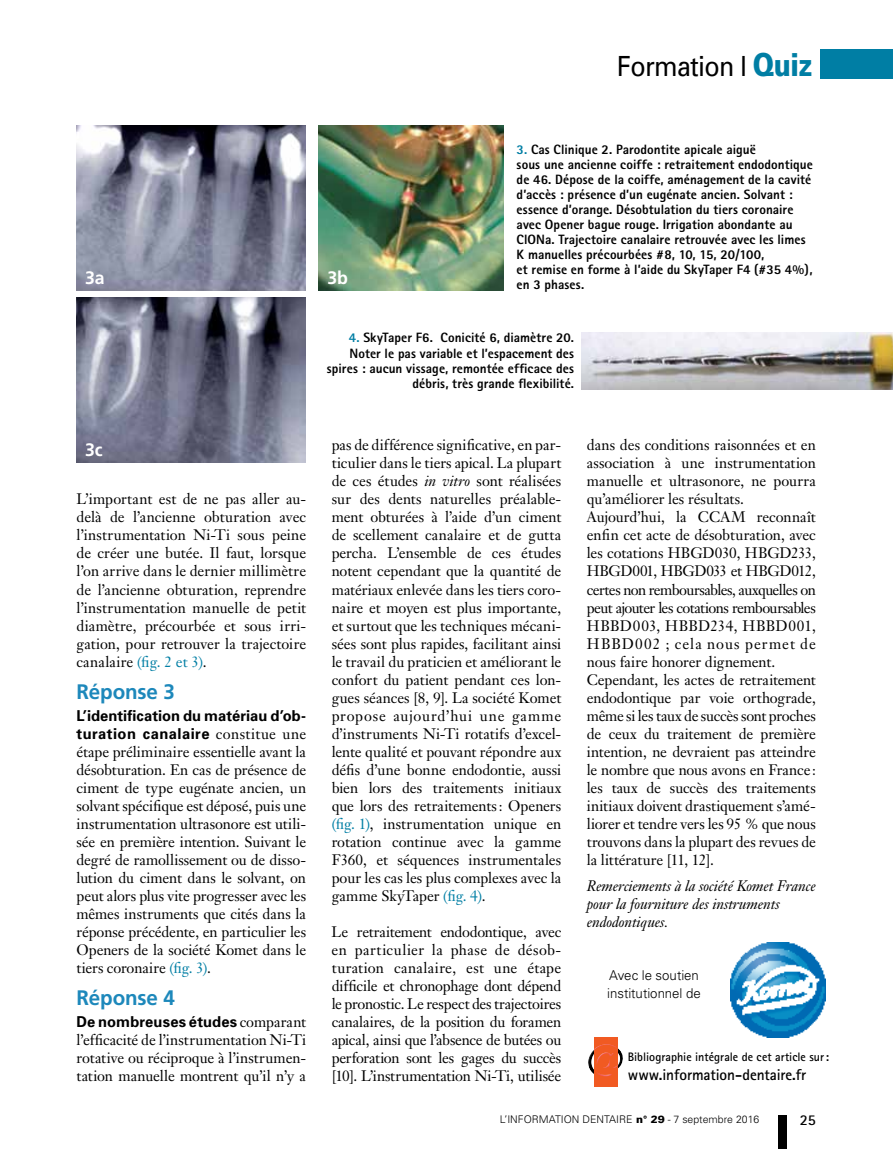
<style>
.page{position:relative;width:893px;height:1149px;background:#fff}
.page>*{position:absolute;margin:0;border:0;box-sizing:border-box;transform-origin:0 0}
.t1{font:27.75px "Univers";letter-spacing:-.025em;color:#000;scale:.9 1}
.t2{font:700 21px "Frutiger";letter-spacing:-.005em;color:#1d88bb}
.t3{font:700 18px "Frutiger";color:#fff}
.t4{font:700 15.6px "Rotis Sans Serif";letter-spacing:-.01em;color:#000}
.t5{font:15px/18px "Janson Text";letter-spacing:-.005em;color:#000;text-align:justify}
.t6{font:700 15px/18px "Univers";letter-spacing:.01em;color:#000}
.t7{font:italic 15px/18px "Janson Text";letter-spacing:-.005em;color:#000}
.t8{font:700 15px "Rotis Sans Serif";color:#000}
.t9{font:800 13.5px/15px "Rotis Sans Serif";letter-spacing:.005em;color:#000}
.t10{font:300 13.5px/18px "Univers";color:#000}
.t11{font:700 12.3px "Rotis Sans Serif";color:#000}
.t12{font:300 10.5px "Univers";color:#000}
.s1{font-weight:900;font-size:31.65px;color:#007ea4}
.s2{color:#007ea4}
.s3{font-family:"Janson Text";font-weight:400}
.s4{font-style:italic}
.s5{font-weight:900}
</style>
<div class="page">
<div style="left:821px;top:49px;width:72px;height:29px;background:#007ea4"></div>
<div style="left:778px;top:1114px;width:8px;height:34px;background:#000"></div>
<img style="left:582px;top:332px;width:311px;height:58px">
<img style="left:77px;top:297px;width:228px;height:165px">
<img style="left:319px;top:125px;width:185px;height:165px">
<img style="left:77px;top:125px;width:228px;height:165px">
<img style="left:730px;top:942px;width:95px;height:95px">
<div style="left:586px;top:1045px;width:41px;height:37px;background:#000;opacity:.75"></div>
<div style="left:594px;top:1037px;width:23px;height:49px;background:#f15a22"></div>
<h1 class="t1" style="left:617px;top:50px;width:219px">Formation l <span class="s1">Quiz</span></h1>
<p class="t3" style="left:85px;top:267px;width:21px">3a</p>
<p class="t3" style="left:85px;top:439px;width:19px">3c</p>
<p class="t5" style="left:77px;top:490px;width:231px">L’important est de ne pas aller au&shy;delà de l’ancienne obturation avec l’instrumentation Ni-Ti sous peine de créer une butée. Il faut, lorsque l’on arrive dans le dernier millimètre de l’ancienne obturation, reprendre l’instrumentation manuelle de petit diamètre, précourbée et sous irri&shy;gation, pour retrouver la trajectoire canalaire <span class="s2">(fig. 2 et 3)</span>.</p>
<h2 class="t2" style="left:77px;top:679px;width:100px">Réponse 3</h2>
<p class="t6" style="left:77px;top:706px;width:231px">L’identification du matériau d’ob&shy;turation canalaire <span class="s3">constitue une</span></p>
<p class="t5" style="left:77px;top:742px;width:231px">étape préliminaire essentielle avant la désobturation. En cas de présence de ciment de type eugénate ancien, un solvant spécifique est déposé, puis une instrumentation ultrasonore est utili&shy;sée en première intention. Suivant le degré de ramollissement ou de disso&shy;lution du ciment dans le solvant, on peut alors plus vite progresser avec les mêmes instruments que cités dans la réponse précédente, en particulier les Openers de la société Komet dans le tiers coronaire <span class="s2">(fig. 3)</span>.</p>
<h2 class="t2" style="left:77px;top:985px;width:100px">Réponse 4</h2>
<p class="t6" style="left:77px;top:1012px;width:231px">De nombreuses études <span class="s3">comparant</span></p>
<p class="t5" style="left:77px;top:1030px;width:231px">l’efficacité de l’instrumentation Ni-Ti rotative ou réciproque à l’instrumen&shy;tation manuelle montrent qu’il n’y a</p>
<p class="t3" style="left:327px;top:267px;width:22px">3b</p>
<p class="t9" style="left:517px;top:141px;width:298px"><span class="s2">3.</span> Cas Clinique 2. Parodontite apicale aiguë<br>sous une ancienne coiffe : retraitement endodontique de 46. Dépose de la coiffe, aménagement de la cavité d’accès : présence d’un eugénate ancien. Solvant : essence d’orange. Désobtulation du tiers coronaire avec Opener bague rouge. Irrigation abondante au ClONa. Trajectoire canalaire retrouvée avec les limes K manuelles précourbées #8, 10, 15, 20/100,<br>et remise en forme à l’aide du SkyTaper F4 (#35 4%), en 3 phases.</p>
<p class="t9" style="left:327px;top:330px;width:249px;text-align:right"><span class="s2">4.</span> SkyTaper F6. Conicité 6, diamètre 20.<br>Noter le pas variable et l’espacement des spires : aucun vissage, remontée efficace des débris, très grande flexibilité.</p>
<p class="t5" style="left:332px;top:436px;width:231px">pas de différence significative, en par&shy;ticulier dans le tiers apical. La plupart de ces études <span class="s4">in vitro</span> sont réalisées sur des dents naturelles préalable&shy;ment obturées à l’aide d’un ciment de scellement canalaire et de gutta percha. L’ensemble de ces études notent cependant que la quantité de matériaux enlevée dans les tiers coro&shy;naire et moyen est plus importante, et surtout que les techniques mécani&shy;sées sont plus rapides, facilitant ainsi le travail du praticien et améliorant le confort du patient pendant ces lon&shy;gues séances [8, 9]. La société Komet propose aujourd’hui une gamme d’instruments Ni-Ti rotatifs d’excel&shy;lente qualité et pouvant répondre aux défis d’une bonne endodontie, aussi bien lors des traitements initiaux que lors des retraitements: Openers <span class="s2">(fig. 1)</span>, instrumentation unique en rotation continue avec la gamme F360, et séquences instrumentales pour les cas les plus complexes avec la gamme SkyTaper <span class="s2">(fig. 4)</span>.</p>
<p class="t5" style="left:332px;top:922px;width:231px">Le retraitement endodontique, avec en particulier la phase de désob&shy;turation canalaire, est une étape difficile et chronophage dont dépend le pronostic. Le respect des trajectoires canalaires, de la position du foramen apical, ainsi que l’absence de butées ou perforation sont les gages du succès [10]. L’instrumentation Ni-Ti, utilisée</p>
<p class="t5" style="left:587px;top:436px;width:231px;text-align:left">dans des conditions raisonnées et en association à une instrumentation manuelle et ultrasonore, ne pourra qu’améliorer les résultats.<br>Aujourd’hui, la CCAM reconnaît enfin cet acte de désobturation, avec les cotations HBGD030, HBGD233, HBGD001, HBGD033 et HBGD012, certes non remboursables, auxquelles on peut ajouter les cotations remboursables HBBD003, HBBD234, HBBD001, HBBD002 ; cela nous permet de nous faire honorer dignement.<br>Cependant, les actes de retraitement endodontique par voie orthograde, même si les taux de succès sont proches de ceux du traitement de première intention, ne devraient pas atteindre le nombre que nous avons en France: les taux de succès des traitements initiaux doivent drastiquement s’amé&shy;liorer et tendre vers les 95 % que nous trouvons dans la plupart des revues de la littérature [11, 12].</p>
<p class="t7" style="left:587px;top:876px;width:231px">Remerciements à la société Komet France pour la fourniture des instruments endodontiques.</p>
<p class="t10" style="left:607px;top:965px;width:95px">Avec le soutien institutionnel de</p>
<p class="t11" style="left:628px;top:1048px;width:203px">Bibliographie intégrale de cet article sur:</p>
<p class="t4" style="left:628px;top:1064px;width:180px">www.information-dentaire.fr</p>
<p class="t12" style="left:500px;top:1112px;width:261px">L’INFORMATION DENTAIRE <span class="s5">n° 29</span> - 7 septembre 2016</p>
<p class="t8" style="left:800px;top:1110px;width:18px">25</p>
</div>
